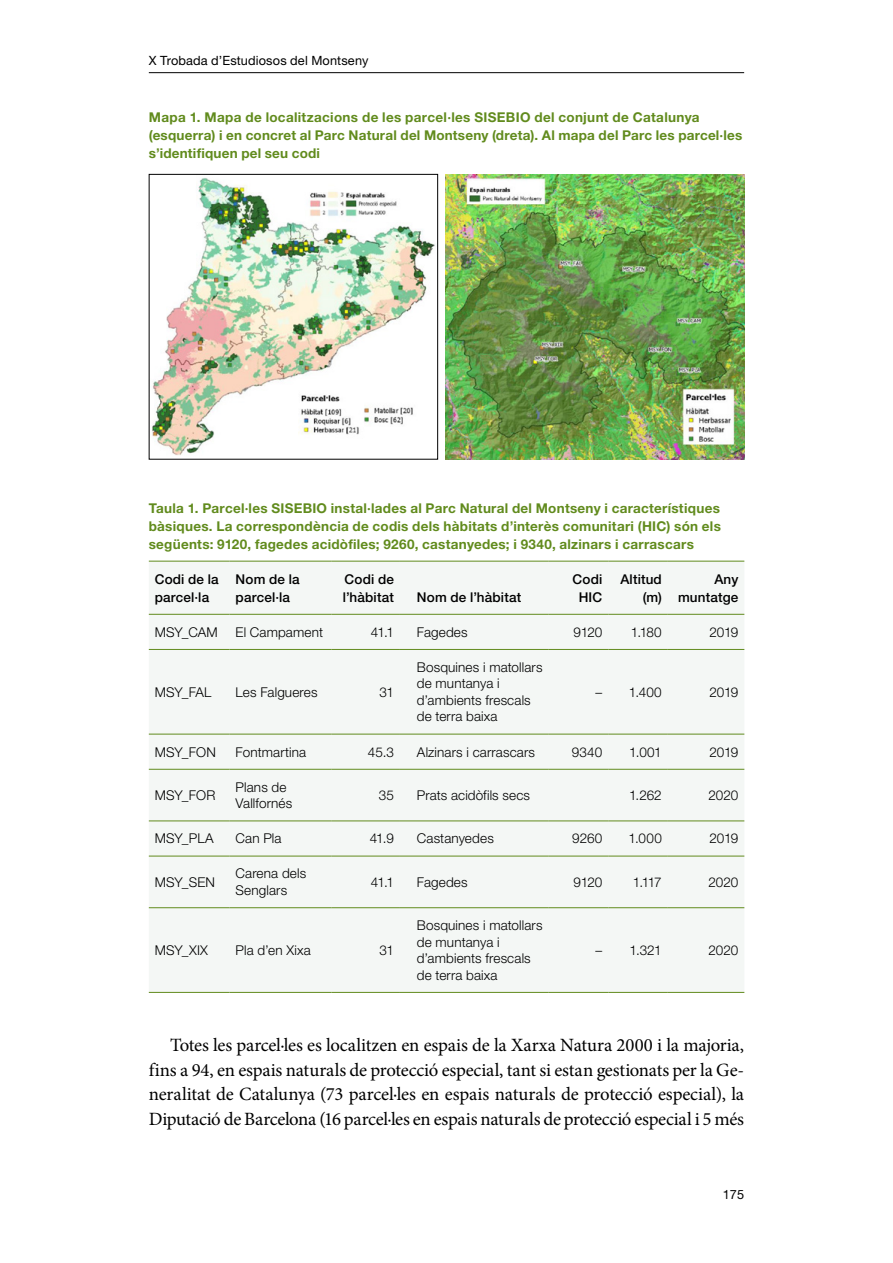
<style>
.page{position:relative;width:893px;height:1263px;background:#fff}
.page>*{position:absolute;margin:0;border:0;box-sizing:border-box;transform-origin:0 0}
.Text_N1__Sangria{font:18.75px/24.5px "Minion Pro";letter-spacing:-.005em;color:#000;text-align:justify}
.Taulas_Color_Texto{font:300 13.5px/16.5px "Helvetica Neue LT Std";letter-spacing:.01em;color:#000}
.Taulas_Color_Titol{font:700 13.5px/18px "Helvetica Neue LT Std";letter-spacing:.02em;color:#618b1d}
.Taulas_Color_Destaca{font:500 13.5px/18px "Helvetica Neue LT Std";letter-spacing:.01em;color:#000}
.t1{font:12.75px "Helvetica Neue LT Std";letter-spacing:.01em;color:#000}
</style>
<div class="page">
<hr style="left:149px;top:72px;width:595px;height:1px;background:#000">
<img style="left:152px;top:178px;width:283px;height:278px">
<div style="left:149px;top:174px;width:289px;height:285px;border:1px solid #000"></div>
<img style="left:445px;top:174px;width:299px;height:285px">
<div style="left:149px;top:562px;width:595px;height:430px;background:#f4f7f5"></div>
<hr style="left:149px;top:614px;width:81px;height:1px;background:#618b1d">
<hr style="left:230px;top:614px;width:102px;height:1px;background:#618b1d">
<hr style="left:332px;top:614px;width:68px;height:1px;background:#618b1d">
<hr style="left:400px;top:614px;width:149px;height:1px;background:#618b1d">
<hr style="left:549px;top:614px;width:59px;height:1px;background:#618b1d">
<hr style="left:608px;top:614px;width:60px;height:1px;background:#618b1d">
<hr style="left:668px;top:614px;width:76px;height:1px;background:#618b1d">
<hr style="left:149px;top:649px;width:81px;height:1px;background:#618b1d">
<hr style="left:230px;top:649px;width:102px;height:1px;background:#618b1d">
<hr style="left:332px;top:649px;width:68px;height:1px;background:#618b1d">
<hr style="left:400px;top:649px;width:149px;height:1px;background:#618b1d">
<hr style="left:549px;top:649px;width:59px;height:1px;background:#618b1d">
<hr style="left:608px;top:649px;width:60px;height:1px;background:#618b1d">
<hr style="left:668px;top:649px;width:76px;height:1px;background:#618b1d">
<hr style="left:149px;top:734px;width:81px;height:1px;background:#618b1d">
<hr style="left:230px;top:734px;width:102px;height:1px;background:#618b1d">
<hr style="left:332px;top:734px;width:68px;height:1px;background:#618b1d">
<hr style="left:400px;top:734px;width:149px;height:1px;background:#618b1d">
<hr style="left:549px;top:734px;width:59px;height:1px;background:#618b1d">
<hr style="left:608px;top:734px;width:60px;height:1px;background:#618b1d">
<hr style="left:668px;top:734px;width:76px;height:1px;background:#618b1d">
<hr style="left:149px;top:769px;width:81px;height:1px;background:#618b1d">
<hr style="left:230px;top:769px;width:102px;height:1px;background:#618b1d">
<hr style="left:332px;top:769px;width:68px;height:1px;background:#618b1d">
<hr style="left:400px;top:769px;width:149px;height:1px;background:#618b1d">
<hr style="left:549px;top:769px;width:59px;height:1px;background:#618b1d">
<hr style="left:608px;top:769px;width:60px;height:1px;background:#618b1d">
<hr style="left:668px;top:769px;width:76px;height:1px;background:#618b1d">
<hr style="left:149px;top:820px;width:81px;height:1px;background:#618b1d">
<hr style="left:230px;top:820px;width:102px;height:1px;background:#618b1d">
<hr style="left:332px;top:820px;width:68px;height:1px;background:#618b1d">
<hr style="left:400px;top:820px;width:149px;height:1px;background:#618b1d">
<hr style="left:549px;top:820px;width:59px;height:1px;background:#618b1d">
<hr style="left:608px;top:820px;width:60px;height:1px;background:#618b1d">
<hr style="left:668px;top:820px;width:76px;height:1px;background:#618b1d">
<hr style="left:149px;top:856px;width:81px;height:1px;background:#618b1d">
<hr style="left:230px;top:856px;width:102px;height:1px;background:#618b1d">
<hr style="left:332px;top:856px;width:68px;height:1px;background:#618b1d">
<hr style="left:400px;top:856px;width:149px;height:1px;background:#618b1d">
<hr style="left:549px;top:856px;width:59px;height:1px;background:#618b1d">
<hr style="left:608px;top:856px;width:60px;height:1px;background:#618b1d">
<hr style="left:668px;top:856px;width:76px;height:1px;background:#618b1d">
<hr style="left:149px;top:907px;width:81px;height:1px;background:#618b1d">
<hr style="left:230px;top:907px;width:102px;height:1px;background:#618b1d">
<hr style="left:332px;top:907px;width:68px;height:1px;background:#618b1d">
<hr style="left:400px;top:907px;width:149px;height:1px;background:#618b1d">
<hr style="left:549px;top:907px;width:59px;height:1px;background:#618b1d">
<hr style="left:608px;top:907px;width:60px;height:1px;background:#618b1d">
<hr style="left:668px;top:907px;width:76px;height:1px;background:#618b1d">
<hr style="left:149px;top:561px;width:81px;height:1px;background:#618b1d">
<hr style="left:230px;top:561px;width:102px;height:1px;background:#618b1d">
<hr style="left:332px;top:561px;width:68px;height:1px;background:#618b1d">
<hr style="left:400px;top:561px;width:149px;height:1px;background:#618b1d">
<hr style="left:549px;top:561px;width:59px;height:1px;background:#618b1d">
<hr style="left:608px;top:561px;width:60px;height:1px;background:#618b1d">
<hr style="left:668px;top:561px;width:76px;height:1px;background:#618b1d">
<hr style="left:149px;top:992px;width:81px;height:1px;background:#618b1d">
<hr style="left:230px;top:992px;width:102px;height:1px;background:#618b1d">
<hr style="left:332px;top:992px;width:68px;height:1px;background:#618b1d">
<hr style="left:400px;top:992px;width:149px;height:1px;background:#618b1d">
<hr style="left:549px;top:992px;width:59px;height:1px;background:#618b1d">
<hr style="left:608px;top:992px;width:60px;height:1px;background:#618b1d">
<hr style="left:668px;top:992px;width:76px;height:1px;background:#618b1d">
<p class="t1" style="left:149px;top:53px;width:221px">X Trobada d’Estudiosos del Montseny</p>
<p class="Taulas_Color_Titol" style="left:149px;top:108px;width:595px">Mapa 1. Mapa de localitzacions de les parcel·les SISEBIO del conjunt de Catalunya (esquerra) i en concret al Parc Natural del Montseny (dreta). Al mapa del Parc les parcel·les s’identifiquen pel seu codi</p>
<p class="Taulas_Color_Titol" style="left:149px;top:499px;width:574px;text-align:justify">Taula 1. Parcel·les SISEBIO instal·lades al Parc Natural del Montseny i característiques bàsiques. La correspondència de codis dels hàbitats d’interès comunitari (HIC) són els següents: 9120, fagedes acidòfiles; 9260, castanyedes; i 9340, alzinars i carrascars</p>
<p class="Taulas_Color_Destaca" style="left:155px;top:570px;width:65px">Codi de la parcel·la</p>
<p class="Taulas_Color_Destaca" style="left:236px;top:570px;width:66px">Nom de la parcel·la</p>
<p class="Taulas_Color_Destaca" style="left:343px;top:570px;width:53px">Codi de l’hàbitat</p>
<p class="Taulas_Color_Destaca" style="left:573px;top:570px;width:31px;text-align:center">Codi<br>HIC</p>
<p class="Taulas_Color_Destaca" style="left:620px;top:570px;width:43px;text-align:right">Altitud (m)</p>
<p class="Taulas_Color_Destaca" style="left:678px;top:570px;width:62px;text-align:right">Any muntatge</p>
<p class="Taulas_Color_Destaca" style="left:417px;top:588px;width:106px">Nom de l’hàbitat</p>
<p class="Taulas_Color_Texto" style="left:155px;top:623px;width:65px">MSY_CAM</p>
<p class="Taulas_Color_Texto" style="left:236px;top:623px;width:89px">El Campament</p>
<p class="Taulas_Color_Texto" style="left:371px;top:623px;width:24px">41.1</p>
<p class="Taulas_Color_Texto" style="left:417px;top:623px;width:52px">Fagedes</p>
<p class="Taulas_Color_Texto" style="left:574px;top:623px;width:30px">9120</p>
<p class="Taulas_Color_Texto" style="left:631px;top:623px;width:32px">1.180</p>
<p class="Taulas_Color_Texto" style="left:709px;top:623px;width:30px">2019</p>
<p class="Taulas_Color_Texto" style="left:155px;top:683px;width:58px">MSY_FAL</p>
<p class="Taulas_Color_Texto" style="left:236px;top:683px;width:83px">Les Falgueres</p>
<p class="Taulas_Color_Texto" style="left:379px;top:683px;width:16px">31</p>
<p class="Taulas_Color_Texto" style="left:417px;top:658px;width:127px">Bosquines i matollars de muntanya i d’ambients frescals de terra baixa</p>
<p class="Taulas_Color_Texto" style="left:596px;top:683px;width:8px">–</p>
<p class="Taulas_Color_Texto" style="left:629px;top:683px;width:34px">1.400</p>
<p class="Taulas_Color_Texto" style="left:709px;top:683px;width:30px">2019</p>
<p class="Taulas_Color_Texto" style="left:155px;top:743px;width:63px">MSY_FON</p>
<p class="Taulas_Color_Texto" style="left:236px;top:743px;width:72px">Fontmartina</p>
<p class="Taulas_Color_Texto" style="left:368px;top:743px;width:28px">45.3</p>
<p class="Taulas_Color_Texto" style="left:417px;top:743px;width:120px">Alzinars i carrascars</p>
<p class="Taulas_Color_Texto" style="left:572px;top:743px;width:32px">9340</p>
<p class="Taulas_Color_Texto" style="left:629px;top:743px;width:34px">1.001</p>
<p class="Taulas_Color_Texto" style="left:709px;top:743px;width:30px">2019</p>
<p class="Taulas_Color_Texto" style="left:155px;top:786px;width:62px">MSY_FOR</p>
<p class="Taulas_Color_Texto" style="left:236px;top:778px;width:58px">Plans de<br>Vallfornés</p>
<p class="Taulas_Color_Texto" style="left:379px;top:786px;width:17px">35</p>
<p class="Taulas_Color_Texto" style="left:417px;top:786px;width:115px">Prats acidòfils secs</p>
<p class="Taulas_Color_Texto" style="left:629px;top:786px;width:34px">1.262</p>
<p class="Taulas_Color_Texto" style="left:708px;top:786px;width:31px">2020</p>
<p class="Taulas_Color_Texto" style="left:155px;top:830px;width:60px">MSY_PLA</p>
<p class="Taulas_Color_Texto" style="left:236px;top:830px;width:47px">Can Pla</p>
<p class="Taulas_Color_Texto" style="left:370px;top:830px;width:26px">41.9</p>
<p class="Taulas_Color_Texto" style="left:417px;top:830px;width:78px">Castanyedes</p>
<p class="Taulas_Color_Texto" style="left:572px;top:830px;width:32px">9260</p>
<p class="Taulas_Color_Texto" style="left:628px;top:830px;width:35px">1.000</p>
<p class="Taulas_Color_Texto" style="left:709px;top:830px;width:30px">2019</p>
<p class="Taulas_Color_Texto" style="left:155px;top:873px;width:62px">MSY_SEN</p>
<p class="Taulas_Color_Texto" style="left:236px;top:865px;width:72px">Carena dels<br>Senglars</p>
<p class="Taulas_Color_Texto" style="left:371px;top:873px;width:24px">41.1</p>
<p class="Taulas_Color_Texto" style="left:417px;top:873px;width:52px">Fagedes</p>
<p class="Taulas_Color_Texto" style="left:574px;top:873px;width:30px">9120</p>
<p class="Taulas_Color_Texto" style="left:633px;top:873px;width:30px">1.117</p>
<p class="Taulas_Color_Texto" style="left:708px;top:873px;width:31px">2020</p>
<p class="Taulas_Color_Texto" style="left:155px;top:941px;width:55px">MSY_XIX</p>
<p class="Taulas_Color_Texto" style="left:236px;top:941px;width:77px">Pla d’en Xixa</p>
<p class="Taulas_Color_Texto" style="left:379px;top:941px;width:16px">31</p>
<p class="Taulas_Color_Texto" style="left:417px;top:917px;width:127px">Bosquines i matollars de muntanya i d’ambients frescals de terra baixa</p>
<p class="Taulas_Color_Texto" style="left:596px;top:941px;width:8px">–</p>
<p class="Taulas_Color_Texto" style="left:629px;top:941px;width:34px">1.321</p>
<p class="Taulas_Color_Texto" style="left:708px;top:941px;width:31px">2020</p>
<p class="Text_N1__Sangria" style="left:149px;top:1033px;width:597px;text-indent:21px">Totes les parcel·les es localitzen en espais de la Xarxa Natura 2000 i la majoria, fins a 94, en espais naturals de protecció especial, tant si estan gestionats per la Ge&shy;neralitat de Catalunya (73 parcel·les en espais naturals de protecció especial), la Diputació de Barcelona (16 parcel·les en espais naturals de protecció especial i 5 més</p>
<p class="t1" style="left:723px;top:1186px;width:23px">175</p>
</div>
